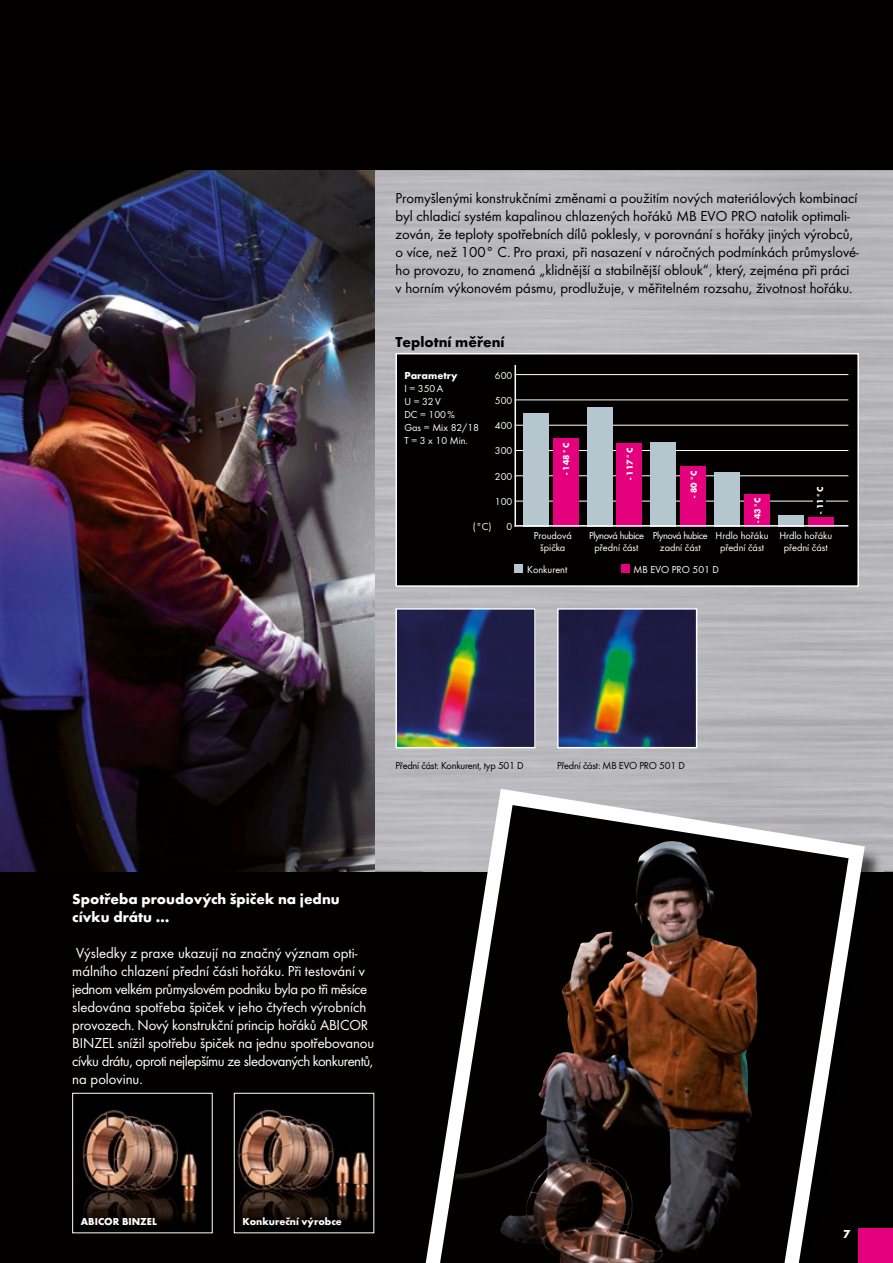
<style>
.page{position:relative;width:893px;height:1263px;background:#030000}
.page>*{position:absolute;margin:0;border:0;box-sizing:border-box;transform-origin:0 0}
.t1{font:15px/18px "Futura TOT Boo";color:#000}
.t2{font:15px/18px "Futura TOT Boo";letter-spacing:-.01em;color:#fff}
.t3{font:700 15px/18px "Futura TOT";color:#fff}
.t4{font:700 15px "Futura TOT";color:#000}
.t5{font:700 12px "Futura TOT";color:#fff}
.t6{font:10.5px/13px "Futura TOT Boo";color:#fff;text-align:center}
.t7{font:10.5px "Futura TOT Boo";letter-spacing:-.02em;color:#000}
.t8{font:10.5px/12px "Futura TOT Boo";letter-spacing:-.04em;color:#fff;text-align:center}
.t9{font:700 10.5px "Futura TOT";color:#fff}
.t10{font:700 9px "Futura TOT";color:#fff}
</style>
<div class="page">
<img style="left:374px;top:170px;width:519px;height:702px">
<img style="left:0;top:170px;width:374px;height:702px">
<div style="left:395px;top:353px;width:464px;height:234px;background:#030000;border:2px solid #fff"></div>
<hr style="left:514px;top:365px;width:2px;height:162px;background:#fff">
<hr style="left:514px;top:374px;width:334px;height:1px;background:#fff">
<hr style="left:514px;top:399px;width:334px;height:1px;background:#fff">
<hr style="left:514px;top:425px;width:334px;height:1px;background:#fff">
<hr style="left:514px;top:450px;width:334px;height:1px;background:#fff">
<hr style="left:514px;top:475px;width:334px;height:1px;background:#fff">
<hr style="left:514px;top:501px;width:334px;height:1px;background:#fff">
<div style="left:523px;top:413px;width:26px;height:114px;background:#b6c6cf"></div>
<div style="left:587px;top:407px;width:25px;height:120px;background:#b6c6cf"></div>
<div style="left:651px;top:442px;width:25px;height:85px;background:#b6c6cf"></div>
<div style="left:714px;top:472px;width:26px;height:55px;background:#b6c6cf"></div>
<div style="left:778px;top:515px;width:26px;height:12px;background:#b6c6cf"></div>
<div style="left:553px;top:438px;width:25px;height:89px;background:#e5007d"></div>
<div style="left:617px;top:443px;width:25px;height:84px;background:#e5007d"></div>
<div style="left:680px;top:466px;width:26px;height:61px;background:#e5007d"></div>
<div style="left:744px;top:494px;width:26px;height:33px;background:#e5007d"></div>
<div style="left:808px;top:517px;width:25px;height:10px;background:#e5007d"></div>
<hr style="left:514px;top:525px;width:334px;height:2px;background:#fff">
<img style="left:398px;top:611px;width:135px;height:134px">
<div style="left:395px;top:608px;width:141px;height:140px;border:2px solid #fff"></div>
<img style="left:560px;top:611px;width:134px;height:134px">
<div style="left:557px;top:608px;width:140px;height:140px;border:2px solid #fff"></div>
<div style="left:814px;top:499px;width:12px;height:6px;background:#030000"></div>
<img style="left:423px;top:791px;width:460px;height:472px">
<svg style="left:426px;top:789px;width:439px;height:474px"></svg>
<img style="left:82px;top:1110px;width:116px;height:113px">
<div style="left:72px;top:1093px;width:141px;height:140px;border:1px solid #fff"></div>
<img style="left:237px;top:1109px;width:132px;height:113px">
<svg style="left:440px;top:805px;width:409px;height:458px"></svg>
<img style="left:588px;top:841px;width:81px;height:165px">
<div style="left:514px;top:565px;width:9px;height:8px;background:#b6c6cf"></div>
<div style="left:621px;top:565px;width:8px;height:8px;background:#e5007d"></div>
<div style="left:859px;top:1229px;width:34px;height:34px;background:#e5007d"></div>
<p class="t1" style="left:395px;top:188px;width:465px">Promyšlenými konstrukčními změnami a použitím nových materiálových kombinací byl chladicí systém kapalinou chlazených hořáků MB EVO PRO natolik optimali&shy;zován, že teploty spotřebních dílů poklesly, v porovnání s hořáky jiných výrobců, o více, než 100° C. Pro praxi, při nasazení v náročných podmínkách průmyslové&shy;ho provozu, to znamená „klidnější a stabilnější oblouk“, který, zejména při práci v horním výkonovém pásmu, prodlužuje, v měřitelném rozsahu, životnost hořáku.</p>
<p class="t4" style="left:395px;top:332px;width:111px">Teplotní měření</p>
<p class="t9" style="left:404px;top:369px;width:55px">Parametry</p>
<p class="t6" style="left:404px;top:382px;width:76px;text-align:left">I = 350 A<br>U = 32 V<br>DC = 100 %<br>Gas = Mix 82/18<br>T = 3 x 10 Min.</p>
<p class="t6" style="left:495px;top:368px;width:19px">600</p>
<p class="t6" style="left:495px;top:394px;width:19px">500</p>
<p class="t6" style="left:495px;top:419px;width:19px">400</p>
<p class="t6" style="left:495px;top:444px;width:19px">300</p>
<p class="t6" style="left:495px;top:470px;width:19px">200</p>
<p class="t6" style="left:495px;top:495px;width:19px">100</p>
<p class="t6" style="left:473px;top:520px;width:20px">(°C)</p>
<p class="t6" style="left:507px;top:520px;width:7px">0</p>
<p class="t10" style="left:560px;top:475px;width:34px;rotate:-90deg">- 148 °C</p>
<p class="t10" style="left:624px;top:480px;width:34px;rotate:-90deg">- 117 °C</p>
<p class="t10" style="left:688px;top:498px;width:29px;rotate:-90deg">- 80 °C</p>
<p class="t10" style="left:752px;top:523px;width:26px;rotate:-90deg">- 43 °C</p>
<p class="t10" style="left:815px;top:514px;width:29px;rotate:-90deg">- 11 °C</p>
<p class="t6" style="left:534px;top:530px;width:40px;line-height:12px">Proudová špička</p>
<p class="t8" style="left:589px;top:530px;width:56px">Plynová hubice přední část</p>
<p class="t8" style="left:653px;top:530px;width:56px">Plynová hubice zadní část</p>
<p class="t6" style="left:716px;top:530px;width:54px;line-height:12px">Hrdlo hořáku přední část</p>
<p class="t6" style="left:779px;top:530px;width:54px;line-height:12px">Hrdlo hořáku přední část</p>
<p class="t6" style="left:527px;top:563px;width:42px">Konkurent</p>
<p class="t6" style="left:634px;top:563px;width:87px">MB EVO PRO 501 D</p>
<p class="t7" style="left:395px;top:759px;width:130px">Přední část: Konkurent, typ 501 D</p>
<p class="t7" style="left:557px;top:759px;width:129px">Přední část: MB EVO PRO 501 D</p>
<p class="t3" style="left:72px;top:890px;width:269px">Spotřeba proudových špiček na jednu cívku drátu …</p>
<p class="t2" style="left:72px;top:944px;width:303px">Výsledky z praxe ukazují na značný význam opti&shy;málního chlazení přední části hořáku. Při testování v jednom velkém průmyslovém podniku byla po tři měsíce sledována spotřeba špiček v jeho čtyřech výrobních provozech. Nový konstrukční princip hořáků ABICOR BINZEL snížil spotřebu špiček na jednu spotřebovanou cívku drátu, oproti nejlepšímu ze sledovaných konkurentů, na polovinu.</p>
<p class="t9" style="left:81px;top:1214px;width:78px">ABICOR BINZEL</p>
<p class="t9" style="left:242px;top:1214px;width:101px">Konkureční výrobce</p>
<p class="t5" style="left:843px;top:1227px;width:9px">7</p>
</div>
